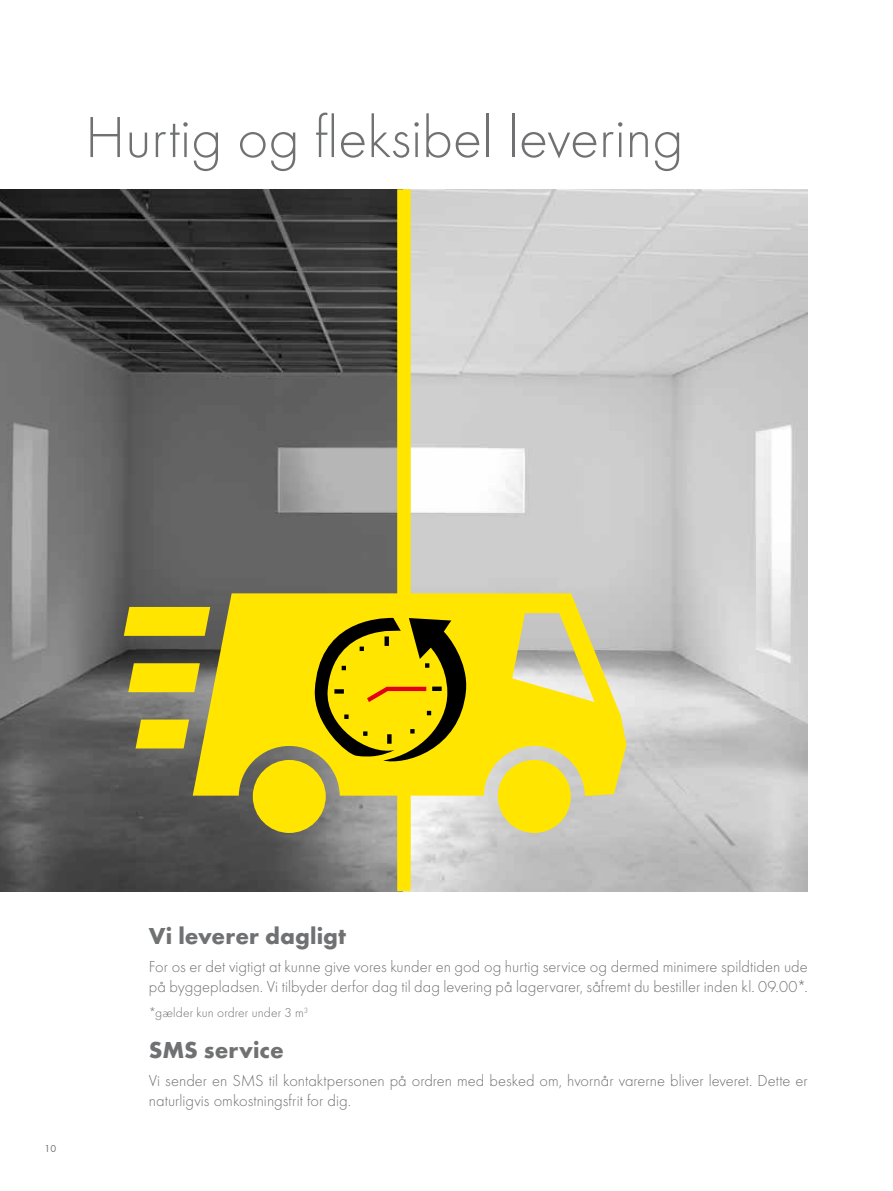
<style>
.page{position:relative;width:893px;height:1191px;background:#fff}
.page>*{position:absolute;margin:0;border:0;box-sizing:border-box;transform-origin:0 0}
.t1{font:300 60px "Futura";color:#707172}
.t2{font:700 24px "Futura";letter-spacing:.005em;color:#707172}
.t3{font:300 16.5px/19.8px "Futura";color:#707172}
.t4{font:300 13.5px "Futura";letter-spacing:.01em;color:#707172}
.t5{font:10.5px "Futura Boo";color:#707172}
</style>
<div class="page">
<img style="left:0;top:189px;width:397px;height:702px">
<img style="left:411px;top:189px;width:397px;height:702px">
<div style="left:397px;top:189px;width:14px;height:702px;background:#ffe500"></div>
<div style="left:498px;top:760px;width:73px;height:73px;background:#ffe500;border-radius:50%"></div>
<div style="left:253px;top:760px;width:73px;height:73px;background:#ffe500;border-radius:50%"></div>
<svg style="left:193px;top:593px;width:433px;height:202px;background:#ead627"></svg>
<svg style="left:124px;top:607px;width:86px;height:29px;background:#f4db05"></svg>
<svg style="left:128px;top:663px;width:72px;height:29px;background:#f0d909"></svg>
<svg style="left:136px;top:719px;width:53px;height:29px;background:#edd60b"></svg>
<svg style="left:313px;top:618px;width:156px;height:147px;background:#b7a200"></svg>
<h1 class="t1" style="left:85px;top:103px;width:600px">Hurtig og fleksibel levering</h1>
<p class="t5" style="left:45px;top:1142px;width:13px">10</p>
<h2 class="t2" style="left:149px;top:921px;width:199px">Vi leverer dagligt</h2>
<p class="t3" style="left:149px;top:957px;width:660px">For os er det vigtigt at kunne give vores kunder en god og hurtig service og dermed minimere spildtiden ude på byggepladsen. Vi tilbyder derfor dag til dag levering på lagervarer, såfremt du bestiller inden kl. 09.00*.</p>
<p class="t4" style="left:149px;top:1005px;width:161px">*gælder kun ordrer under 3 m<sup>3</sup></p>
<h2 class="t2" style="left:149px;top:1034px;width:137px">SMS service</h2>
<p class="t3" style="left:149px;top:1071px;width:660px">Vi sender en SMS til kontaktpersonen på ordren med besked om, hvornår varerne bliver leveret. Dette er naturligvis omkostningsfrit for dig.</p>
</div>
